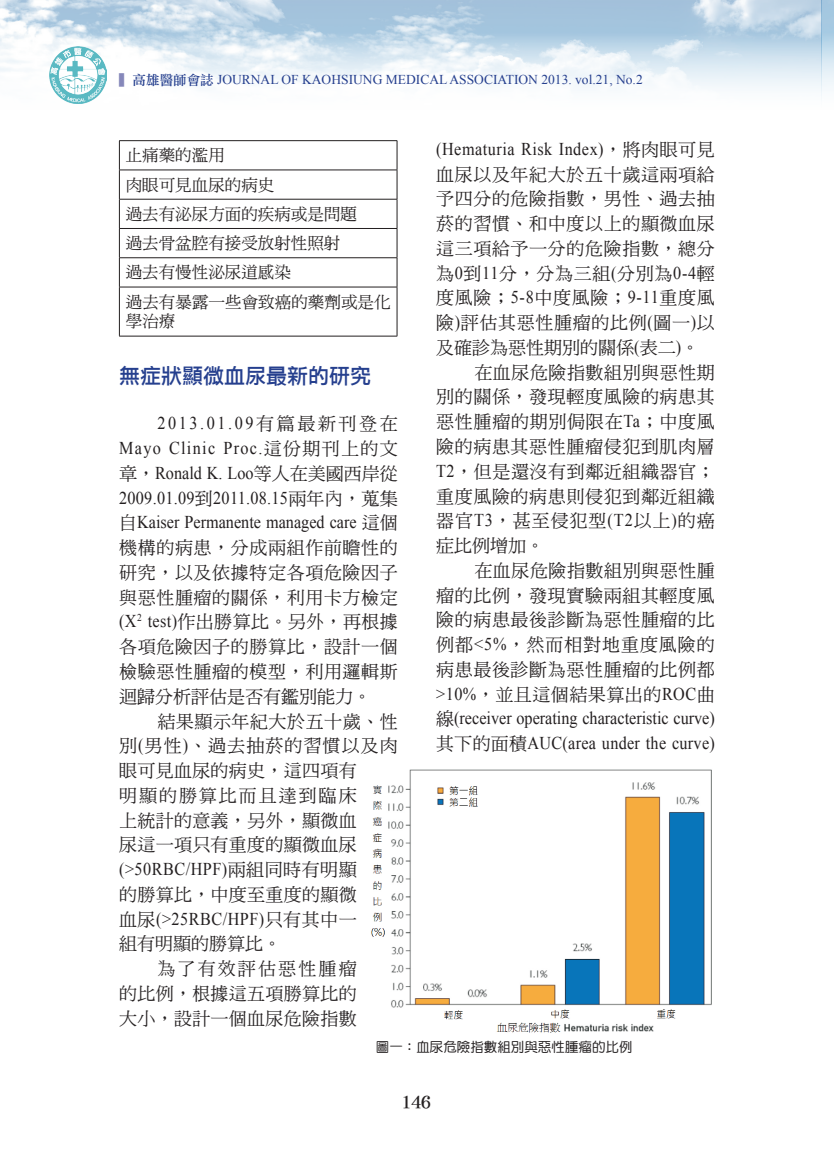
<style>
.page{position:relative;width:834px;height:1153px;background:#fff}
.page>*{position:absolute;margin:0;border:0;box-sizing:border-box;transform-origin:0 0}
.t1{font:21px "DF Li Hei W5 WIN BF";color:#253f8e}
.t2{font:18px/24.8px "DF Ming W5 WIN BF";letter-spacing:.035em;color:#231f20;text-align:justify}
.t3{font:18px/24.8px "Times New Roman";color:#231f20;text-align:justify;scale:.9 1}
.t4{font:18px "Times New Roman";letter-spacing:.03em;color:#231f20;scale:.9 1}
.t5{font:18px "DF Ming W5 WIN BF";letter-spacing:.015em;color:#231f20}
.t6{font:18px "DF Ming W5 WIN BF";color:#231f20}
.t7{font:18px "DF Ming W5 WIN BF";letter-spacing:.12em;color:#231f20}
.t8{font:16.5px/29.2px "DF Ming W5 WIN BF";color:#231f20}
.t9{font:16.5px "DF Li Song W7 WINP BF";color:#231f20}
.t10{font:13.5px "Times New Roman";color:#253f8e}
.t11{font:13.5px "DF Yuan W5 WIN BF";color:#231f20}
.s1{font-family:"DF Li Song W5 WIN BF";color:#8688ba}
.s2{font-family:"DF Li Song W5 WIN BF"}
.s3{font-family:"DF Ming W5 WIN BF"}
.s4{font-family:"Times New Roman"}
</style>
<div class="page">
<img style="left:0;top:0;width:833px;height:104px">
<img style="left:50px;top:46px;width:57px;height:57px">
<hr style="left:119px;top:140px;width:278px;height:1px;background:#231f20">
<hr style="left:119px;top:170px;width:278px;height:1px;background:#231f20">
<hr style="left:119px;top:199px;width:278px;height:1px;background:#231f20">
<hr style="left:119px;top:228px;width:278px;height:1px;background:#231f20">
<hr style="left:119px;top:257px;width:278px;height:1px;background:#231f20">
<hr style="left:119px;top:287px;width:278px;height:1px;background:#231f20">
<svg style="left:119px;top:141px;width:1px;height:146px"></svg>
<svg style="left:396px;top:141px;width:1px;height:146px"></svg>
<hr style="left:119px;top:287px;width:1px;height:49px;background:#231f20">
<hr style="left:396px;top:287px;width:1px;height:49px;background:#231f20">
<hr style="left:119px;top:336px;width:278px;height:1px;background:#231f20">
<img style="left:371px;top:769px;width:341px;height:264px">
<p class="t10" style="left:119px;top:70px;width:525px"><span class="s1">▍</span><span class="s2">高雄醫師會誌</span> JOURNAL OF KAOHSIUNG MEDICAL ASSOCIATION 2013. vol.21, No.2</p>
<p class="t8" style="left:126px;top:141px;width:266px">止痛藥的濫用<br>肉眼可見血尿的病史<br>過去有泌尿方面的疾病或是問題<br>過去骨盆腔有接受放射性照射<br>過去有慢性泌尿道感染<br>過去有暴露一些會致癌的藥劑或是化</p>
<p class="t8" style="left:126px;top:307px;width:51px">學治療</p>
<p class="t1" style="left:119px;top:365px;width:254px">無症狀顯微血尿最新的研究</p>
<p class="t3" style="left:119px;top:410px;width:311px;text-indent:38px">2013.01.09<span class="s3">有篇最新刊登在</span>Mayo Clinic Proc.<span class="s3">這份期刊上的文章，</span>Ronald K. Loo<span class="s3">等人在美國西岸從</span>2009.01.09<span class="s3">到</span>2011.08.15<span class="s3">兩年內，蒐集自</span>Kaiser Permanente managed care <span class="s3">這個</span></p>
<p class="t2" style="left:119px;top:535px;width:280px">機構的病患，分成兩組作前瞻性的研究，以及依據特定各項危險因子與惡性腫瘤的關係，利用卡方檢定<span class="s4">(X</span><sup>2</sup> <span class="s4">test)</span>作出勝算比。另外，再根據各項危險因子的勝算比，設計一個檢驗惡性腫瘤的模型，利用邏輯斯迴歸分析評估是否有鑑別能力。</p>
<p class="t2" style="left:119px;top:708px;width:280px;text-align:left;text-indent:38px">結果顯示年紀大於五十歲、性別<span class="s4">(</span>男性<span class="s4">)</span>、過去抽菸的習慣以及肉眼可見血尿的病史，這四項有<br>明顯的勝算比而且達到臨床<br>上統計的意義，另外，顯微血<br>尿這一項只有重度的顯微血尿</p>
<p class="t4" style="left:119px;top:856px;width:265px">(&gt;50RBC/HPF)<span class="s3">兩組同時有明顯</span></p>
<p class="t5" style="left:119px;top:885px;width:239px">的勝算比，中度至重度的顯微</p>
<p class="t4" style="left:119px;top:906px;width:265px"><span class="s3">血尿</span>(&gt;25RBC/HPF)<span class="s3">只有其中一</span></p>
<p class="t6" style="left:119px;top:934px;width:163px">組有明顯的勝算比。</p>
<p class="t7" style="left:157px;top:959px;width:201px">為了有效評估惡性腫瘤</p>
<p class="t5" style="left:119px;top:984px;width:239px">的比例，根據這五項勝算比的</p>
<p class="t5" style="left:119px;top:1009px;width:239px">大小，設計一個血尿危險指數</p>
<p class="t4" style="left:436px;top:137px;width:311px">(Hematuria Risk Index)<span class="s3">，將肉眼可見</span></p>
<p class="t2" style="left:436px;top:162px;width:280px">血尿以及年紀大於五十歲這兩項給</p>
<p class="t2" style="left:436px;top:186px;width:280px">予四分的危險指數，男性、過去抽</p>
<p class="t2" style="left:436px;top:211px;width:280px">菸的習慣、和中度以上的顯微血尿</p>
<p class="t2" style="left:436px;top:236px;width:280px">這三項給予一分的危險指數，總分</p>
<p class="t2" style="left:436px;top:261px;width:280px">為<span class="s4">0</span>到<span class="s4">11</span>分，分為三組<span class="s4">(</span>分別為<span class="s4">0-4</span>輕</p>
<p class="t2" style="left:436px;top:285px;width:280px">度風險；<span class="s4">5-8</span>中度風險；<span class="s4">9-11</span>重度風</p>
<p class="t2" style="left:436px;top:310px;width:280px">險<span class="s4">)</span>評估其惡性腫瘤的比例<span class="s4">(</span>圖一<span class="s4">)</span>以</p>
<p class="t6" style="left:436px;top:338px;width:264px">及確診為惡性期別的關係<span class="s4">(</span>表二<span class="s4">)</span>。</p>
<p class="t2" style="left:474px;top:360px;width:242px">在血尿危險指數組別與惡性期</p>
<p class="t2" style="left:436px;top:384px;width:280px">別的關係，發現輕度風險的病患其</p>
<p class="t2" style="left:436px;top:409px;width:280px">惡性腫瘤的期別侷限在<span class="s4">Ta</span>；中度風</p>
<p class="t2" style="left:436px;top:434px;width:280px">險的病患其惡性腫瘤侵犯到肌肉層</p>
<p class="t2" style="left:436px;top:459px;width:280px"><span class="s4">T2</span>，但是還沒有到鄰近組織器官；</p>
<p class="t2" style="left:436px;top:483px;width:280px">重度風險的病患則侵犯到鄰近組織</p>
<p class="t2" style="left:436px;top:508px;width:280px">器官<span class="s4">T3</span>，甚至侵犯型<span class="s4">(T2</span>以上<span class="s4">)</span>的癌</p>
<p class="t2" style="left:436px;top:533px;width:109px">症比例增加。</p>
<p class="t2" style="left:474px;top:558px;width:242px">在血尿危險指數組別與惡性腫</p>
<p class="t2" style="left:436px;top:582px;width:280px">瘤的比例，發現實驗兩組其輕度風</p>
<p class="t2" style="left:436px;top:607px;width:280px">險的病患最後診斷為惡性腫瘤的比</p>
<p class="t2" style="left:436px;top:632px;width:280px">例都<span class="s4">&lt;5%</span>，然而相對地重度風險的</p>
<p class="t2" style="left:436px;top:657px;width:280px">病患最後診斷為惡性腫瘤的比例都</p>
<p class="t2" style="left:436px;top:681px;width:280px"><span class="s4">&gt;10%</span>，並且這個結果算出的<span class="s4">ROC</span>曲</p>
<p class="t3" style="left:436px;top:705px;width:311px"><span class="s3">線</span>(receiver operating characteristic curve)<span class="s3">其下的面積</span>AUC(area under the curve)</p>
<p class="t11" style="left:376px;top:1040px;width:258px">圖一：血尿危險指數組別與惡性腫瘤的比例</p>
<p class="t9" style="left:402px;top:1093px;width:30px">146</p>
</div>
